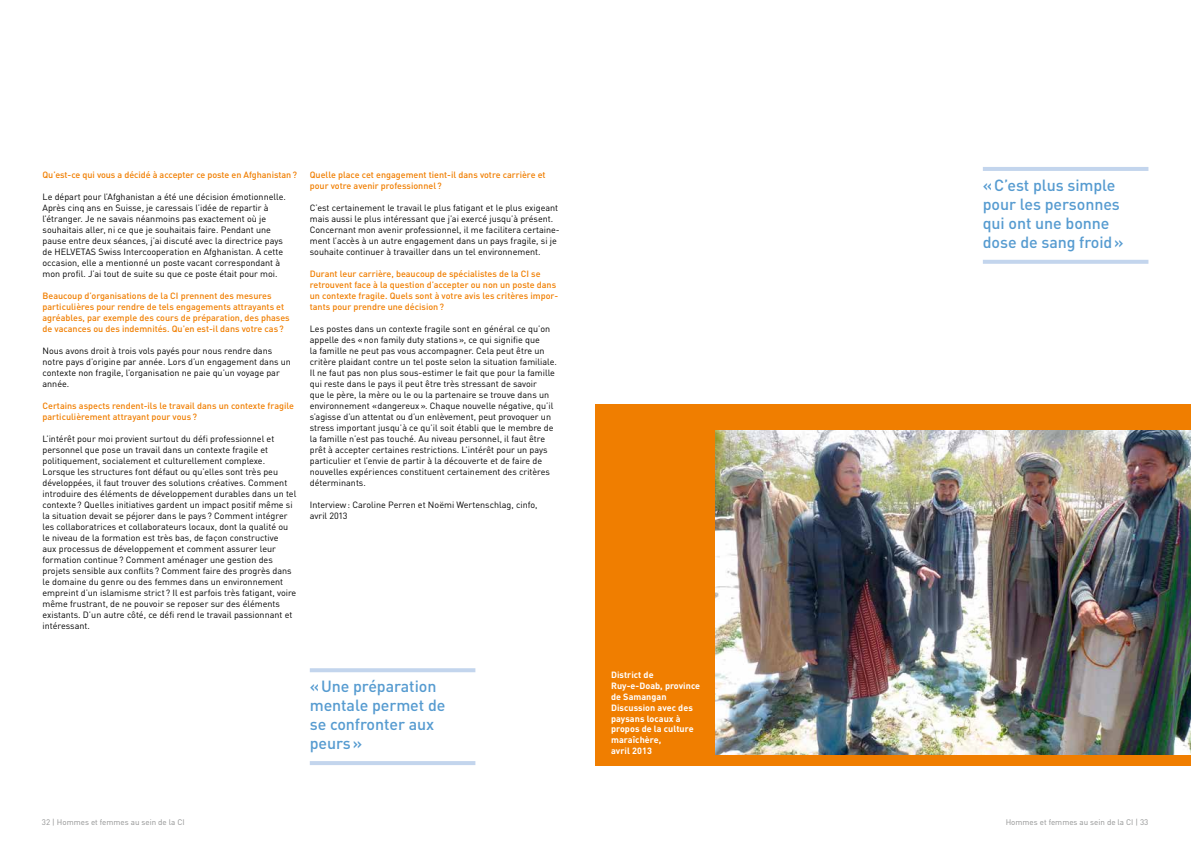
<style>
.page{position:relative;width:1191px;height:842px;background:#fff}
.page>*{position:absolute;margin:0;border:0;box-sizing:border-box;transform-origin:0 0}
.t1{font:500 16px/19px "DINOT";letter-spacing:-.005em;color:#569bd0}
.t2{font:9px/11px "DINOT";color:#000}
.t3{font:500 9px/11px "DINOT";color:#f07e00}
.t4{font:700 9px/10.8px "DINOT";letter-spacing:.005em;color:#fff}
.t5{font:8px "DINOT";color:#919292}
</style>
<div class="page">
<svg style="left:310px;top:668px;width:165px;height:4px"></svg>
<hr style="left:310px;top:761px;width:165px;height:4px;background:#c3d5ed">
<div style="left:595px;top:404px;width:596px;height:361px;background:#f07e00"></div>
<img style="left:716px;top:430px;width:475px;height:324px">
<hr style="left:982px;top:167px;width:166px;height:4px;background:#c3d5ed">
<hr style="left:982px;top:260px;width:166px;height:4px;background:#c3d5ed">
<p class="t3" style="left:43px;top:169px;width:256px">Qu’est-ce qui vous a décidé à accepter ce poste en Afghanistan?</p>
<p class="t2" style="left:43px;top:191px;width:245px">Le départ pour l’Afghanistan a été une décision émotionnelle.<br>Après cinq ans en Suisse, je caressais l’idée de repartir à l’étranger. Je ne savais néanmoins pas exactement où je souhaitais aller, ni ce que je souhaitais faire. Pendant une pause entre deux séances, j’ai discuté avec la directrice pays de HELVETAS Swiss Intercooperation en Afghanistan. A cette occasion, elle a mentionné un poste vacant correspondant à mon profil. J’ai tout de suite su que ce poste était pour moi.</p>
<p class="t3" style="left:43px;top:290px;width:249px">Beaucoup d’organisations de la CI prennent des mesures particulières pour rendre de tels engagements attrayants et agréables, par exemple des cours de préparation, des phases de vacances ou des indemnités. Qu’en est-il dans votre cas?</p>
<p class="t2" style="left:43px;top:345px;width:250px">Nous avons droit à trois vols payés pour nous rendre dans notre pays d’origine par année. Lors d’un engagement dans un contexte non fragile, l’organisation ne paie qu’un voyage par année.</p>
<p class="t3" style="left:43px;top:400px;width:253px">Certains aspects rendent-ils le travail dans un contexte fragile particulièrement attrayant pour vous?</p>
<p class="t2" style="left:43px;top:433px;width:255px">L’intérêt pour moi provient surtout du défi professionnel et personnel que pose un travail dans un contexte fragile et politiquement, socialement et culturellement complexe.<br>Lorsque les structures font défaut ou qu’elles sont très peu développées, il faut trouver des solutions créatives. Comment introduire des éléments de développement durables dans un tel contexte? Quelles initiatives gardent un impact positif même si la situation devait se péjorer dans le pays ? Comment intégrer les collaboratrices et collaborateurs locaux, dont la qualité ou le niveau de la formation est très bas, de façon constructive<br>aux processus de développement et comment assurer leur formation continue? Comment aménager une gestion des projets sensible aux conflits ? Comment faire des progrès dans le domaine du genre ou des femmes dans un environnement empreint d’un islamisme strict ? Il est parfois très fatigant, voire même frustrant, de ne pouvoir se reposer sur des éléments existants. D’un autre côté, ce défi rend le travail passionnant et intéressant.</p>
<p class="t3" style="left:310px;top:169px;width:237px">Quelle place cet engagement tient-il dans votre carrière et pour votre avenir professionnel?</p>
<p class="t2" style="left:310px;top:202px;width:251px">C’est certainement le travail le plus fatigant et le plus exigeant mais aussi le plus intéressant que j’ai exercé jusqu’à présent.<br>Concernant mon avenir professionnel, il me facilitera certaine&shy;ment l’accès à un autre engagement dans un pays fragile, si je souhaite continuer à travailler dans un tel environnement.</p>
<p class="t3" style="left:310px;top:268px;width:250px">Durant leur carrière, beaucoup de spécialistes de la CI se retrouvent face à la question d’accepter ou non un poste dans un contexte fragile. Quels sont à votre avis les critères impor&shy;tants pour prendre une décision?</p>
<p class="t2" style="left:310px;top:323px;width:249px">Les postes dans un contexte fragile sont en général ce qu’on appelle des «non family duty stations», ce qui signifie que<br>la famille ne peut pas vous accompagner. Cela peut être un critère plaidant contre un tel poste selon la situation familiale.<br>Il ne faut pas non plus sous-estimer le fait que pour la famille qui reste dans le pays il peut être très stressant de savoir<br>que le père, la mère ou le ou la partenaire se trouve dans un environnement «dangereux». Chaque nouvelle négative, qu’il s’agisse d’un attentat ou d’un enlèvement, peut provoquer un stress important jusqu’à ce qu’il soit établi que le membre de la famille n’est pas touché. Au niveau personnel, il faut être prêt à accepter certaines restrictions. L’intérêt pour un pays particulier et l’envie de partir à la découverte et de faire de nouvelles expériences constituent certainement des critères déterminants.</p>
<p class="t2" style="left:310px;top:499px;width:229px">Interview: Caroline Perren et Noëmi Wertenschlag, cinfo, avril 2013</p>
<h1 class="t1" style="left:310px;top:676px;width:137px">«Une préparation mentale permet de se confronter aux peurs»</h1>
<p class="t4" style="left:611px;top:669px;width:91px">District de<br>Ruy-e-Doab, province de Samangan<br>Discussion avec des paysans locaux à propos de la culture maraîchère,<br>avril 2013</p>
<h1 class="t1" style="left:982px;top:175px;width:142px">«C’est plus simple pour les personnes qui ont une bonne dose de sang froid»</h1>
<p class="t5" style="left:42px;top:817px;width:144px">32 | Hommes et femmes au sein de la CI</p>
<p class="t5" style="left:1005px;top:817px;width:144px">Hommes et femmes au sein de la CI | 33</p>
</div>
